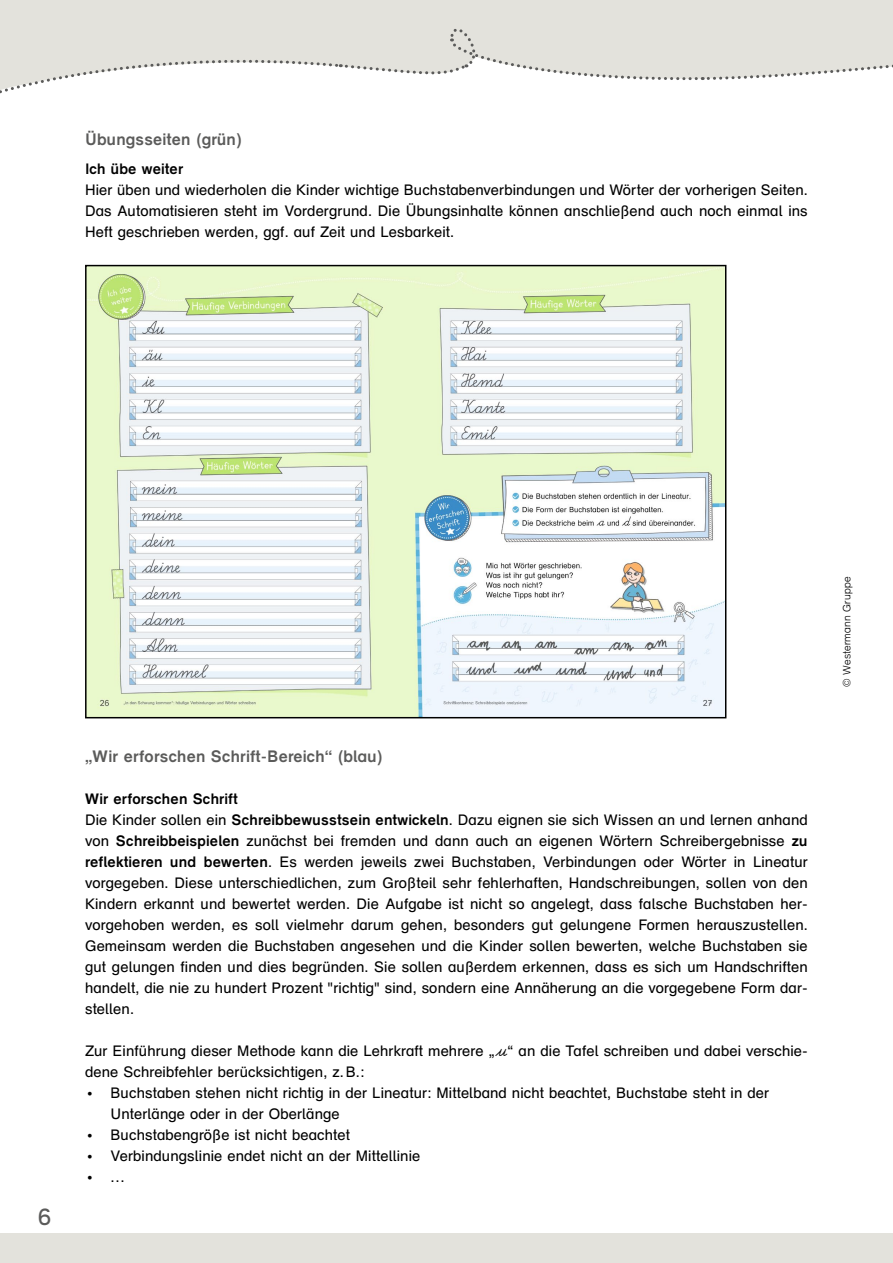
<style>
.page{position:relative;width:893px;height:1263px;background:#fff}
.page>*{position:absolute;margin:0;border:0;box-sizing:border-box;transform-origin:0 0}
.t1{font:24px "bs Druckschrift Gru 1";color:#5b5b5a}
.t2{font:700 16.5px "bs Druckschrift Gru 1";color:#5b5b5a}
.t3{font:15px/21px "bs Druckschrift Gru 1";color:#000}
.t4{font:700 15px "bs Druckschrift Gru 1";color:#000}
.t5{font:300 10.5px "bs Druckschrift Gru 1";color:#000}
.s1{font-weight:700}
.s2{font-family:"bs LA Gru";font-size:19.5px}
</style>
<div class="page">
<div style="left:0;top:1233px;width:893px;height:30px;background:#e3e2dc"></div>
<div style="left:0;top:0;width:893px;height:15px;background:#e3e2dc"></div>
<svg style="left:0;top:15px;width:893px;height:79px"></svg>
<img style="left:88px;top:268px;width:635px;height:447px">
<div style="left:85px;top:265px;width:641px;height:453px;border:2px solid #000"></div>
<p class="t2" style="left:85px;top:129px;width:158px">Übungsseiten (grün)</p>
<p class="t4" style="left:85px;top:160px;width:100px">Ich übe weiter</p>
<p class="t3" style="left:85px;top:180px;width:724px;text-align:justify">Hier üben und wiederholen die Kinder wichtige Buchstabenverbindungen und Wörter der vorherigen Seiten.<br>Das Automatisieren steht im Vordergrund. Die Übungsinhalte können anschließend auch noch einmal ins Heft geschrieben werden, ggf. auf Zeit und Lesbarkeit.</p>
<h1 class="t1" style="left:38px;top:1202px;width:15px">6</h1>
<p class="t2" style="left:85px;top:746px;width:299px">„Wir erforschen Schrift-Bereich“ (blau)</p>
<p class="t3" style="left:85px;top:789px;width:724px"><span class="s1">Wir erforschen Schrift<br></span>Die Kinder sollen ein <span class="s1">Schreibbewusstsein entwickeln</span>. Dazu eignen sie sich Wissen an und lernen anhand von <span class="s1">Schreibbeispielen</span> zunächst bei fremden und dann auch an eigenen Wörtern Schreibergebnisse <span class="s1">zu reflektieren und bewerten</span>. Es werden jeweils zwei Buchstaben, Verbindungen oder Wörter in Lineatur vorgegeben. Diese unterschiedlichen, zum Großteil sehr fehlerhaften, Handschreibungen, sollen von den Kindern erkannt und bewertet werden. Die Aufgabe ist nicht so angelegt, dass falsche Buchstaben her&shy;vorgehoben werden, es soll vielmehr darum gehen, besonders gut gelungene Formen herauszustellen.<br>Gemeinsam werden die Buchstaben angesehen und die Kinder sollen bewerten, welche Buchstaben sie gut gelungen finden und dies begründen. Sie sollen außerdem erkennen, dass es sich um Handschriften handelt, die nie zu hundert Prozent "richtig" sind, sondern eine Annäherung an die vorgegebene Form dar&shy;stellen.</p>
<p class="t3" style="left:85px;top:1041px;width:724px">Zur Einführung dieser Methode kann die Lehrkraft mehrere „<span class="s2">u</span>“ an die Tafel schreiben und dabei verschie&shy;dene Schreibfehler berücksichtigen, z.B.:</p>
<p class="t3" style="left:111px;top:1083px;width:660px;text-indent:-26px">• Buchstaben stehen nicht richtig in der Lineatur: Mittelband nicht beachtet, Buchstabe steht in der<br>Unterlänge oder in der Oberlänge</p>
<p class="t3" style="left:85px;top:1125px;width:267px">• Buchstabengröße ist nicht beachtet</p>
<p class="t3" style="left:85px;top:1146px;width:337px">• Verbindungslinie endet nicht an der Mittellinie</p>
<p class="t3" style="left:85px;top:1167px;width:41px">• …</p>
<p class="t5" style="left:841px;top:687px;width:112px;rotate:-90deg">© Westermann Gruppe</p>
</div>
